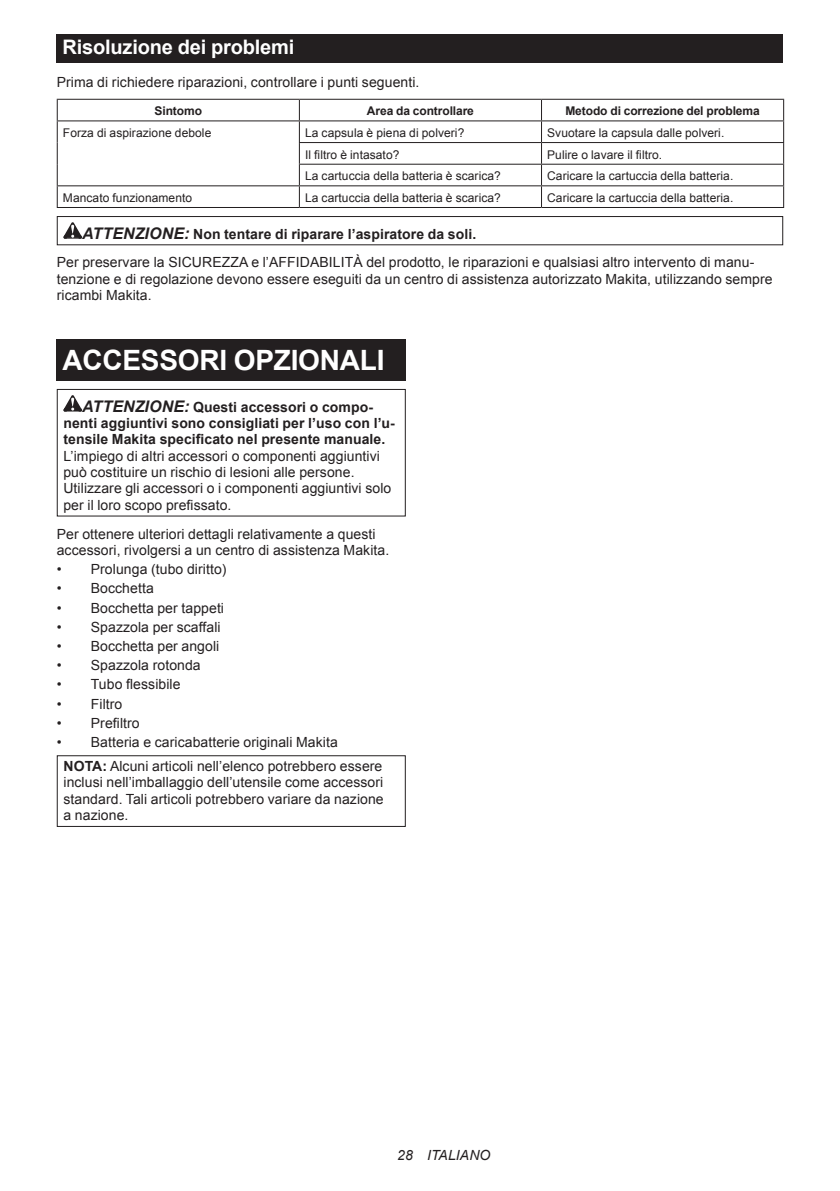
<style>
.page{position:relative;width:840px;height:1191px;background:#fff}
.page>*{position:absolute;margin:0;border:0;box-sizing:border-box;transform-origin:0 0}
.t1{font:700 28px "Arial";letter-spacing:-.01em;color:#fff}
.t2{font:700 20px "Arial";letter-spacing:-.01em;color:#fff}
.t3{font:14px/16.4px "Arial";letter-spacing:.005em;color:#231f20}
.t4{font:700 14px/16.4px "Arial";letter-spacing:.005em;color:#231f20}
.t5{font:italic 14px "Arial";letter-spacing:.005em;color:#231f20}
.t6{font:12px "Arial";letter-spacing:.005em;color:#231f20}
.t7{font:700 12px "Arial";letter-spacing:-.01em;color:#231f20}
.s1{font-weight:700;font-style:italic;font-size:16px}
.s2{font-weight:700}
.s3{font-style:italic;font-size:16px}
</style>
<div class="page">
<div style="left:57px;top:34px;width:725px;height:29px;background:#231f20"></div>
<hr style="left:57px;top:99px;width:242px;height:1px;background:#231f20">
<hr style="left:299px;top:99px;width:242px;height:1px;background:#231f20">
<hr style="left:541px;top:99px;width:242px;height:1px;background:#231f20">
<hr style="left:57px;top:120px;width:242px;height:1px;background:#231f20">
<hr style="left:299px;top:120px;width:242px;height:1px;background:#231f20">
<hr style="left:541px;top:120px;width:242px;height:1px;background:#231f20">
<hr style="left:299px;top:142px;width:242px;height:1px;background:#231f20">
<hr style="left:541px;top:142px;width:242px;height:1px;background:#231f20">
<hr style="left:299px;top:164px;width:242px;height:1px;background:#231f20">
<hr style="left:541px;top:164px;width:242px;height:1px;background:#231f20">
<hr style="left:57px;top:185px;width:242px;height:1px;background:#231f20">
<svg style="left:57px;top:100px;width:1px;height:107px"></svg>
<hr style="left:299px;top:185px;width:242px;height:1px;background:#231f20">
<svg style="left:299px;top:100px;width:1px;height:107px"></svg>
<hr style="left:541px;top:185px;width:242px;height:1px;background:#231f20">
<hr style="left:57px;top:207px;width:242px;height:1px;background:#231f20">
<hr style="left:299px;top:207px;width:242px;height:1px;background:#231f20">
<hr style="left:541px;top:207px;width:242px;height:1px;background:#231f20">
<svg style="left:63px;top:222px;width:19px;height:17px"></svg>
<div style="left:57px;top:216px;width:725px;height:29px;border:1px solid #231f20"></div>
<div style="left:57px;top:340px;width:348px;height:41px;background:#231f20"></div>
<svg style="left:63px;top:395px;width:19px;height:16px"></svg>
<div style="left:57px;top:389px;width:348px;height:127px;border:1px solid #231f20"></div>
<div style="left:57px;top:755px;width:348px;height:72px;border:1px solid #231f20"></div>
<h2 class="t2" style="left:62px;top:34px;width:233px">Risoluzione dei problemi</h2>
<p class="t3" style="left:57px;top:74px;width:364px">Prima di richiedere riparazioni, controllare i punti seguenti.</p>
<p class="t7" style="left:154px;top:103px;width:49px">Sintomo</p>
<p class="t7" style="left:367px;top:103px;width:108px">Area da controllare</p>
<p class="t7" style="left:565px;top:103px;width:196px">Metodo di correzione del problema</p>
<p class="t6" style="left:63px;top:125px;width:150px">Forza di aspirazione debole</p>
<p class="t6" style="left:305px;top:125px;width:161px">La capsula è piena di polveri?</p>
<p class="t6" style="left:547px;top:125px;width:178px">Svuotare la capsula dalle polveri.</p>
<p class="t6" style="left:305px;top:146px;width:96px">Il filtro è intasato?</p>
<p class="t6" style="left:547px;top:146px;width:116px">Pulire o lavare il filtro.</p>
<p class="t6" style="left:305px;top:168px;width:197px">La cartuccia della batteria è scarica?</p>
<p class="t6" style="left:547px;top:168px;width:187px">Caricare la cartuccia della batteria.</p>
<p class="t6" style="left:63px;top:190px;width:131px">Mancato funzionamento</p>
<p class="t6" style="left:305px;top:190px;width:197px">La cartuccia della batteria è scarica?</p>
<p class="t6" style="left:547px;top:190px;width:187px">Caricare la cartuccia della batteria.</p>
<p class="t3" style="left:57px;top:219px;width:698px;line-height:28.8px;text-indent:25px"><span class="s1">ATTENZIONE:</span> <span class="s2">Non tentare di riparare l’aspiratore da soli.<br></span>Per preservare la SICUREZZA e l’AFFIDABILITÀ del prodotto, le riparazioni e qualsiasi altro intervento di manu-</p>
<p class="t3" style="left:57px;top:271px;width:717px">tenzione e di regolazione devono essere eseguiti da un centro di assistenza autorizzato Makita, utilizzando sempre ricambi Makita.</p>
<h1 class="t1" style="left:62px;top:341px;width:323px">ACCESSORI OPZIONALI</h1>
<p class="t4" style="left:63px;top:399px;width:333px;text-indent:19px"><span class="s3">ATTENZIONE:</span> Questi accessori o compo&shy;nenti aggiuntivi sono consigliati per l’uso con l’u&shy;tensile Makita specificato nel presente manuale.</p>
<p class="t3" style="left:63px;top:448px;width:329px">L’impiego di altri accessori o componenti aggiuntivi può costituire un rischio di lesioni alle persone.<br>Utilizzare gli accessori o i componenti aggiuntivi solo per il loro scopo prefissato.</p>
<p class="t3" style="left:57px;top:525px;width:334px">Per ottenere ulteriori dettagli relativamente a questi accessori, rivolgersi a un centro di assistenza Makita.</p>
<p class="t3" style="left:57px;top:561px;width:171px">• Prolunga (tubo diritto)</p>
<p class="t3" style="left:57px;top:580px;width:98px">• Bocchetta</p>
<p class="t3" style="left:57px;top:599px;width:169px">• Bocchetta per tappeti</p>
<p class="t3" style="left:57px;top:619px;width:165px">• Spazzola per scaffali</p>
<p class="t3" style="left:57px;top:638px;width:164px">• Bocchetta per angoli</p>
<p class="t3" style="left:57px;top:657px;width:145px">• Spazzola rotonda</p>
<p class="t3" style="left:57px;top:676px;width:125px">• Tubo flessibile</p>
<p class="t3" style="left:57px;top:695px;width:67px">• Filtro</p>
<p class="t3" style="left:57px;top:715px;width:84px">• Prefiltro</p>
<p class="t3" style="left:63px;top:730px;width:320px;line-height:23.8px;text-indent:-7px">• Batteria e caricabatterie originali Makita<br><span class="s2">NOTA:</span> Alcuni articoli nell’elenco potrebbero essere</p>
<p class="t3" style="left:63px;top:774px;width:321px;text-align:justify">inclusi nell’imballaggio dell’utensile come accessori standard. Tali articoli potrebbero variare da nazione a nazione.</p>
<p class="t5" style="left:397px;top:1146px;width:95px">28 ITALIANO</p>
</div>
